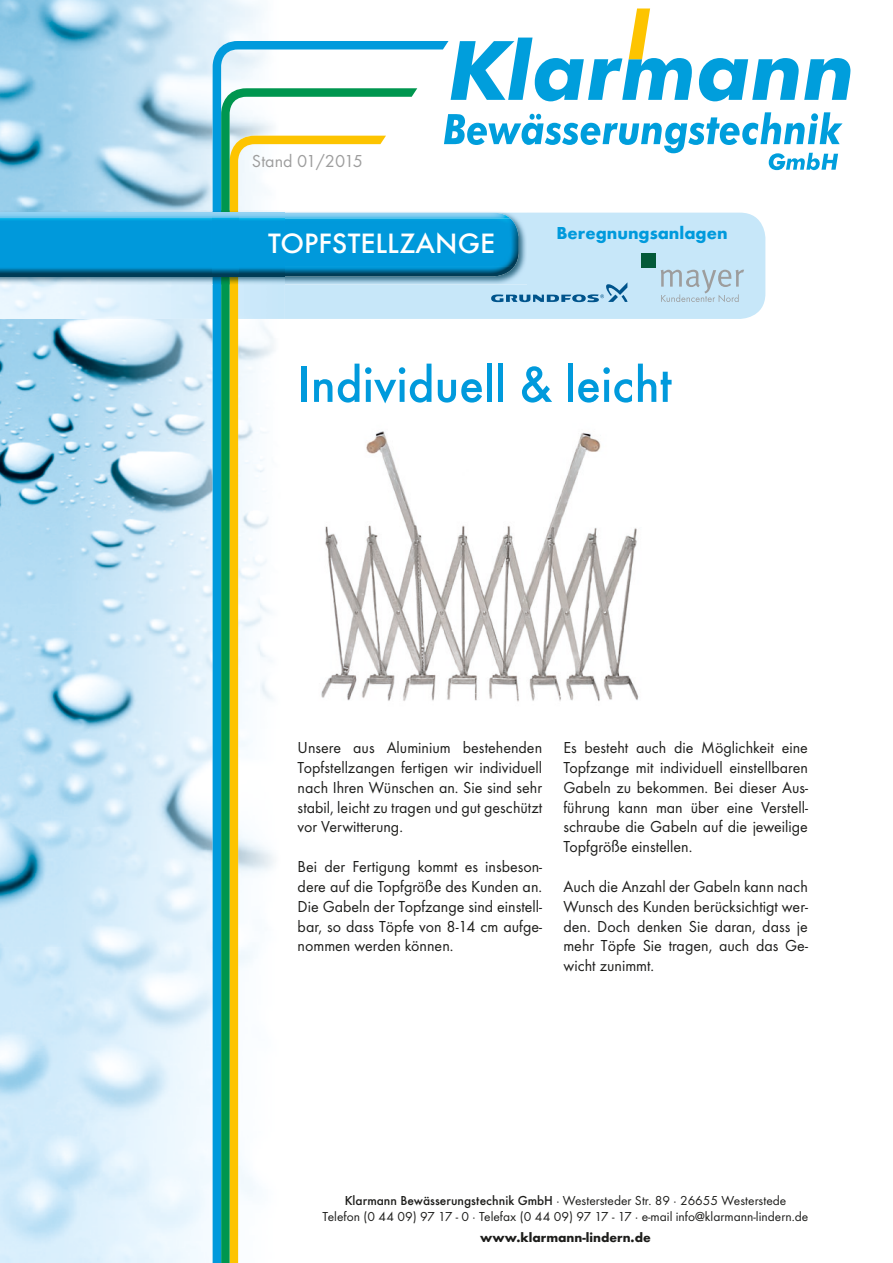
<style>
.page{position:relative;width:893px;height:1263px;background:#fff}
.page>*{position:absolute;margin:0;border:0;box-sizing:border-box;transform-origin:0 0}
.t1{font:500 52.5px "Futura T";color:#009adc}
.t2{font:500 29.1px "Futura T";color:#fff}
.t3{font:700 18px "Futura T";color:#009adc}
.t4{font:18px "Futura T";color:#9d9d9d}
.t5{font:16.5px/19.8px "Futura T";color:#1d1d1b;text-align:justify}
.t6{font:13.5px/16.2px "Futura T";color:#1d1d1b;text-align:center}
.t7{font:700 13.5px "Futura T";color:#1d1d1b}
.s1{font-weight:500}
</style>
<div class="page">
<img style="left:0;top:0;width:262px;height:210px">
<img style="left:0;top:284px;width:213px;height:979px">
<div style="left:448px;top:213px;width:317px;height:106px;background:#c7e7f9"></div>
<svg style="left:213px;top:41px;width:235px;height:1222px"></svg>
<img style="left:238px;top:210px;width:289px;height:3px">
<img style="left:285px;top:213px;width:242px;height:71px">
<img style="left:238px;top:276px;width:47px;height:8px">
<img style="left:0;top:210px;width:238px;height:74px">
<img style="left:238px;top:213px;width:273px;height:6px">
<svg style="left:213px;top:213px;width:25px;height:6px"></svg>
<img style="left:238px;top:267px;width:276px;height:9px">
<svg style="left:213px;top:267px;width:25px;height:9px"></svg>
<div style="left:213px;top:219px;width:306px;height:48px;background:#0099db"></div>
<svg style="left:444px;top:112px;width:399px;height:58px"></svg>
<svg style="left:451px;top:9px;width:399px;height:92px"></svg>
<svg style="left:491px;top:282px;width:136px;height:20px;background:#99c4df"></svg>
<div style="left:641px;top:253px;width:15px;height:15px;background:#035938"></div>
<svg style="left:661px;top:270px;width:83px;height:32px;background:#bcd4e1"></svg>
<img style="left:261px;top:400px;width:378px;height:329px">
<p class="t4" style="left:252px;top:151px;width:113px">Stand 01/2015</p>
<h2 class="t2" style="left:268px;top:226px;width:229px">TOPFSTELLZANGE</h2>
<p class="t3" style="left:556px;top:222px;width:173px">Beregnungsanlagen</p>
<h1 class="t1" style="left:298px;top:354px;width:376px">Individuell &amp; leicht</h1>
<p class="t5" style="left:298px;top:738px;width:246px">Unsere aus Aluminium bestehenden Topfstellzangen fertigen wir individuell nach Ihren Wünschen an. Sie sind sehr stabil, leicht zu tragen und gut geschützt vor Verwitterung.</p>
<p class="t5" style="left:298px;top:856px;width:246px">Bei der Fertigung kommt es insbeson&shy;dere auf die Topfgröße des Kunden an.<br>Die Gabeln der Topfzange sind einstell&shy;bar, so dass Töpfe von 8-14 cm aufge&shy;nommen werden können.</p>
<p class="t5" style="left:563px;top:738px;width:246px">Es besteht auch die Möglichkeit eine Topfzange mit individuell einstellbaren Gabeln zu bekommen. Bei dieser Aus&shy;führung kann man über eine Verstell&shy;schraube die Gabeln auf die jeweilige Topfgröße einstellen.</p>
<p class="t5" style="left:563px;top:876px;width:246px">Auch die Anzahl der Gabeln kann nach Wunsch des Kunden berücksichtigt wer&shy;den. Doch denken Sie daran, dass je mehr Töpfe Sie tragen, auch das Ge&shy;wicht zunimmt.</p>
<p class="t6" style="left:323px;top:1192px;width:487px"><span class="s1">Klarmann Bewässerungstechnik GmbH</span> · Westersteder Str. 89 · 26655 Westerstede<br>Telefon (0 44 09) 97 17 - 0 · Telefax (0 44 09) 97 17 - 17 · e-mail info@klarmann-lindern.de</p>
<p class="t7" style="left:480px;top:1229px;width:172px">www.klarmann-lindern.de</p>
</div>
